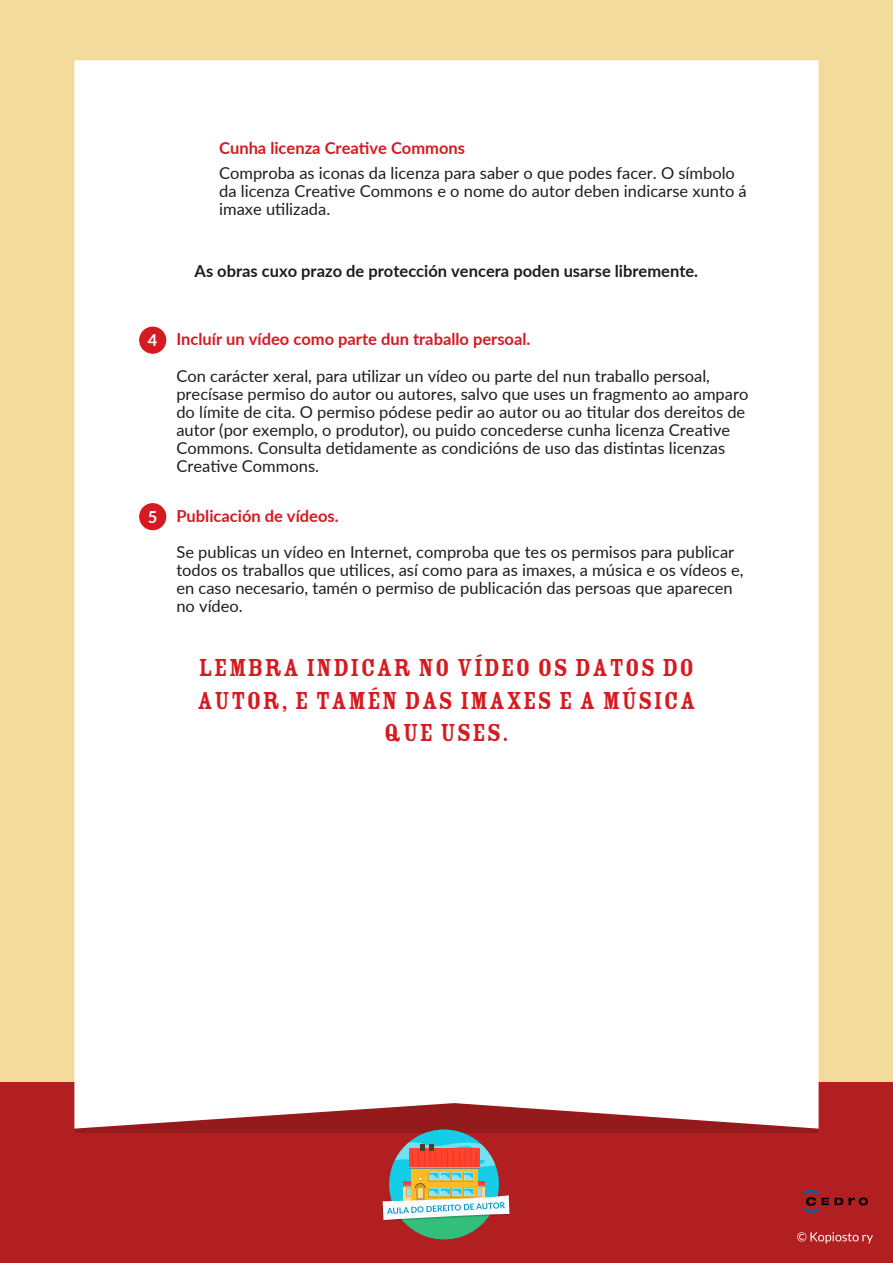
<style>
.page{position:relative;width:893px;height:1263px;background:#f3dc9b}
.page>*{position:absolute;margin:0;border:0;box-sizing:border-box;transform-origin:0 0}
.t1{font:27px/32.4px "Rosewood Std Fill";letter-spacing:.03em;color:#d61a21;text-align:center}
.t2{font:16.5px/18px "Lato";color:#1d1d1b}
.t3{font:700 16.5px "Lato";color:#d61a21}
.t4{font:700 16.5px "Lato";color:#1d1d1b}
.s1{color:#fff}
</style>
<div class="page">
<div style="left:0;top:1082px;width:893px;height:181px;background:#b11f21"></div>
<svg style="left:797px;top:1232px;width:76px;height:11px"></svg>
<div style="left:75px;top:1091px;width:742px;height:42px;background:#951a1b"></div>
<div style="left:74px;top:60px;width:745px;height:1068px;background:#fff"></div>
<div style="left:389px;top:1129px;width:110px;height:110px;background:#14cde6;border-radius:50%"></div>
<svg style="left:403px;top:1221px;width:82px;height:18px"></svg>
<svg style="left:383px;top:1142px;width:127px;height:79px"></svg>
<svg style="left:802px;top:1190px;width:66px;height:23px"></svg>
<div style="left:139px;top:327px;width:27px;height:27px;background:#d61a21;border-radius:50%"></div>
<div style="left:139px;top:503px;width:27px;height:27px;background:#d61a21;border-radius:50%"></div>
<p class="t3" style="left:219px;top:136px;width:247px">Cunha licenza Creative Commons</p>
<p class="t2" style="left:219px;top:164px;width:529px">Comproba as iconas da licenza para saber o que podes facer. O símbolo da licenza Creative Commons e o nome do autor deben indicarse xunto á imaxe utilizada.</p>
<p class="t4" style="left:195px;top:259px;width:505px">As obras cuxo prazo de protección vencera poden usarse libremente.</p>
<p class="t3" style="left:148px;top:327px;width:384px"><span class="s1">4</span> Incluír un vídeo como parte dun traballo persoal.</p>
<p class="t2" style="left:176px;top:366px;width:574px">Con carácter xeral, para utilizar un vídeo ou parte del nun traballo persoal, precísase permiso do autor ou autores, salvo que uses un fragmento ao amparo do límite de cita. O permiso pódese pedir ao autor ou ao titular dos dereitos de autor (por exemplo, o produtor), ou puido concederse cunha licenza Creative Commons. Consulta detidamente as condicións de uso das distintas licenzas Creative Commons.</p>
<p class="t3" style="left:148px;top:504px;width:192px"><span class="s1">5</span> Publicación de vídeos.</p>
<p class="t2" style="left:176px;top:542px;width:569px">Se publicas un vídeo en Internet, comproba que tes os permisos para publicar todos os traballos que utilices, así como para as imaxes, a música e os vídeos e, en caso necesario, tamén o permiso de publicación das persoas que aparecen no vídeo.</p>
<h1 class="t1" style="left:197px;top:652px;width:500px">LEMBRA INDICAR NO VÍDEO OS DATOS DO<br>AUTOR, E TAMÉN DAS IMAXES E A MÚSICA<br>QUE USES.</h1>
</div>
